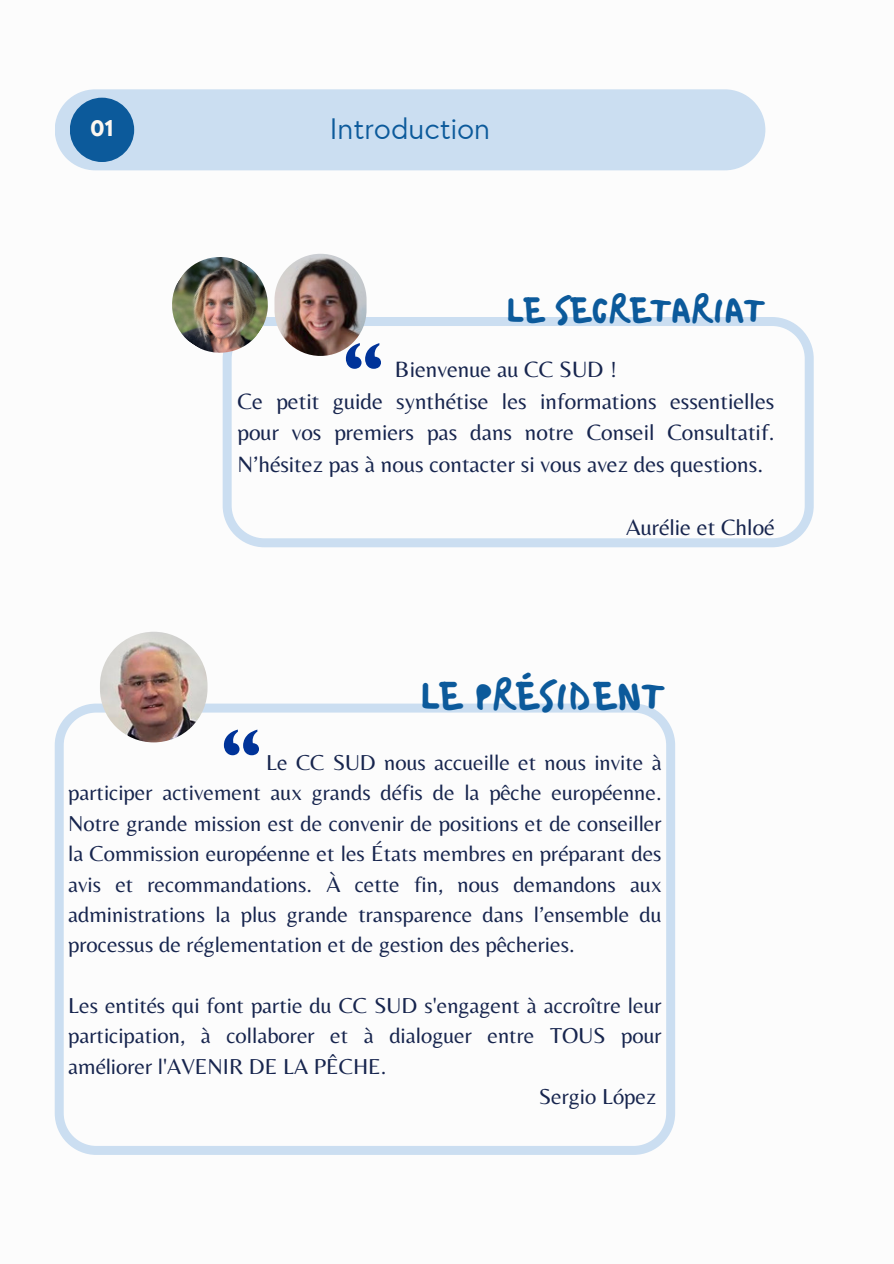
<style>
.page{position:relative;width:894px;height:1264px;background:#fff}
.page>*{position:absolute;margin:0;border:0;box-sizing:border-box;transform-origin:0 0}
.t1{font:38.55px "Bristol";color:#0c5a9b}
.t2{font:35.25px "Bristol";color:#0c5a9b}
.t3{font:30.75px "TT Chocolates";color:#0c5a9b}
.t4{font:700 23.25px "TT Chocolates";color:#fdf7f0}
.t5{font:23.1px/31.5px "Belleza";color:#17254e;text-align:justify}
.t6{font:22.5px/30.3px "Belleza";color:#17254e;text-align:justify}
</style>
<div class="page">
<div style="left:55px;top:89px;width:710px;height:81px;background:#cbdef1"></div>
<div style="left:70px;top:98px;width:64px;height:64px;background:#0c5a9b;border-radius:50%"></div>
<svg style="left:222px;top:317px;width:591px;height:230px"></svg>
<img style="left:274px;top:254px;width:92px;height:102px">
<svg style="left:346px;top:343px;width:34px;height:26px"></svg>
<img style="left:172px;top:257px;width:102px;height:102px">
<svg style="left:55px;top:703px;width:620px;height:451px"></svg>
<img style="left:100px;top:631px;width:107px;height:111px">
<svg style="left:224px;top:729px;width:35px;height:26px"></svg>
<p class="t4" style="left:90px;top:115px;width:25px">01</p>
<h2 class="t3" style="left:330px;top:111px;width:162px">Introduction</h2>
<p class="t2" style="left:505px;top:288px;width:260px">LE SECRETARIAT</p>
<p class="t5" style="left:395px;top:353px;width:224px">Bienvenue au CC SUD !</p>
<p class="t5" style="left:237px;top:385px;width:538px">Ce petit guide synthétise les informations essentielles pour vos premiers pas dans notre Conseil Consultatif.<br>N’hésitez pas à nous contacter si vous avez des questions.</p>
<p class="t5" style="left:626px;top:511px;width:150px">Aurélie et Chloé</p>
<p class="t1" style="left:419px;top:671px;width:246px">LE PRÉSIDENT</p>
<p class="t6" style="left:68px;top:747px;width:594px;text-indent:198px">Le CC SUD nous accueille et nous invite à participer activement aux grands défis de la pêche européenne.<br>Notre grande mission est de convenir de positions et de conseiller la Commission européenne et les États membres en préparant des avis et recommandations. À cette fin, nous demandons aux administrations la plus grande transparence dans l’ensemble du processus de réglementation et de gestion des pêcheries.</p>
<p class="t6" style="left:68px;top:990px;width:594px">Les entités qui font partie du CC SUD s'engagent à accroître leur participation, à collaborer et à dialoguer entre TOUS pour améliorer l'AVENIR DE LA PÊCHE.</p>
<h1 class="t6" style="left:538px;top:1081px;width:119px">Sergio López</h1>
</div>
